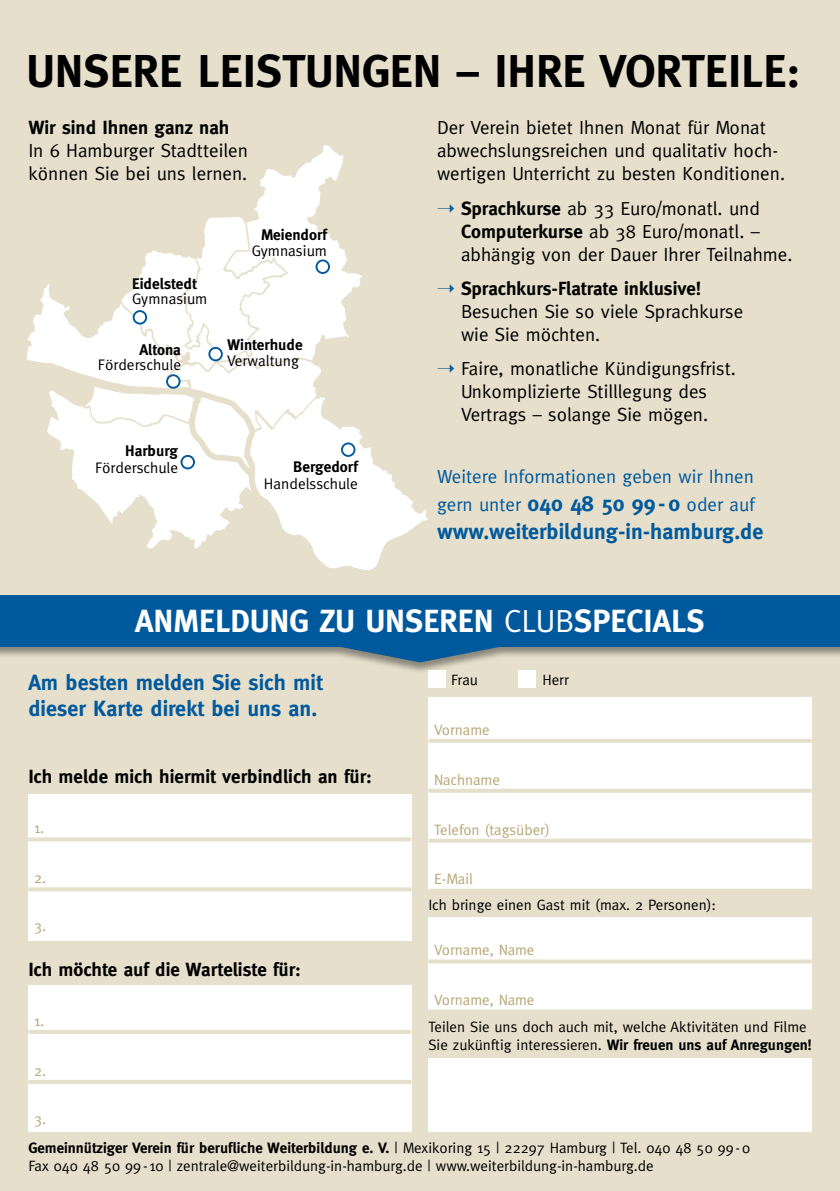
<style>
.page{position:relative;width:840px;height:1191px;background:#fff}
.page>*{position:absolute;margin:0;border:0;box-sizing:border-box;transform-origin:0 0}
.t1{font:700 46px "Meta";letter-spacing:.195em;color:#000}
.t2{font:700 32px "Meta";letter-spacing:.16em;color:#fff}
.t3{font:700 22px/26.4px "Meta";color:#00599c}
.t4{font:19px/23px "Meta";color:#000}
.t5{font:700 19px "Meta";color:#000}
.t6{font:19px/28px "Meta";color:#00599c}
.t7{font:15.4px "Meta";color:#000}
.t8{font:700 15.4px "Meta";color:#000}
.t9{font:15px/18px "Meta";color:#000}
.t10{font:15px "Meta";color:#b7a775}
.s1{color:#00599c}
.s2{font-weight:700}
.s3{font-weight:700;font-size:22px}
.s4{font-weight:400}
</style>
<div class="page">
<div style="left:0;top:0;width:839px;height:1191px;background:#e6dfcb"></div>
<div style="left:28px;top:794px;width:383px;height:146px;background:#fff"></div>
<div style="left:28px;top:985px;width:383px;height:146px;background:#fff"></div>
<div style="left:428px;top:697px;width:383px;height:192px;background:#fff"></div>
<div style="left:428px;top:917px;width:383px;height:93px;background:#fff"></div>
<div style="left:428px;top:1057px;width:383px;height:74px;background:#fff"></div>
<div style="left:428px;top:671px;width:17px;height:17px;background:#fff"></div>
<div style="left:518px;top:671px;width:17px;height:17px;background:#fff"></div>
<div style="left:0;top:595px;width:839px;height:79px;background:#000;opacity:.4"></div>
<div style="left:0;top:595px;width:839px;height:51px;background:#00599c"></div>
<svg style="left:324px;top:646px;width:191px;height:16px;background:#60869d"></svg>
<svg style="left:27px;top:145px;width:400px;height:425px"></svg>
<svg style="left:28px;top:837px;width:383px;height:4px;background:#e8e2d0"></svg>
<svg style="left:28px;top:887px;width:383px;height:4px;background:#e8e1cf"></svg>
<hr style="left:28px;top:1030px;width:383px;height:4px;background:#e6dfcb">
<svg style="left:28px;top:1080px;width:383px;height:3px"></svg>
<hr style="left:428px;top:739px;width:383px;height:4px;background:#e6dfcb">
<hr style="left:428px;top:789px;width:383px;height:4px;background:#e6dfcb">
<svg style="left:428px;top:838px;width:383px;height:4px;fill:#e6dfcb"></svg>
<svg style="left:428px;top:888px;width:383px;height:2px"></svg>
<svg style="left:428px;top:959px;width:383px;height:4px;background:#e9e2d1"></svg>
<svg style="left:428px;top:1009px;width:383px;height:2px"></svg>
<h1 class="t1" style="left:27px;top:44px;width:774px">Unsere Leistungen – Ih re Vorteile:</h1>
<p class="t4" style="left:437px;top:116px;width:349px">Der Verein bietet Ihnen Monat für Monat abwechslungsreichen und qualitativ hoch&shy;wertigen Unterricht zu besten Konditionen.</p>
<p class="t4" style="left:460px;top:196px;width:333px;text-indent:-24px"><span class="s1">➝</span> <span class="s2">Sprachkurse</span> ab 33 Euro/monatl. und<br><span class="s2">Computerkurse</span> ab 38 Euro/monatl. – abhängig von der Dauer Ihrer Teilnahme.</p>
<p class="t4" style="left:460px;top:276px;width:283px;text-indent:-24px"><span class="s1">➝</span> <span class="s2">Sprachkurs-Flatrate inklusive!<br></span>Besuchen Sie so viele Sprachkurse wie Sie möchten.</p>
<p class="t4" style="left:437px;top:357px;width:300px;text-align:center"><span class="s1">➝</span> Faire, monatliche Kündigungsfrist.<br>Unkomplizierte Stilllegung des<br>Vertrags – solange Sie mögen.</p>
<p class="t5" style="left:28px;top:116px;width:202px">Wir sind Ihnen ganz nah</p>
<p class="t4" style="left:28px;top:138px;width:221px">In 6 Hamburger Stadtteilen können Sie bei uns lernen.</p>
<p class="t8" style="left:261px;top:226px;width:67px">Meiendorf</p>
<p class="t7" style="left:251px;top:241px;width:77px">Gymnasium</p>
<p class="t8" style="left:132px;top:274px;width:66px">Eidelstedt</p>
<p class="t7" style="left:132px;top:290px;width:77px">Gymnasium</p>
<p class="t8" style="left:227px;top:336px;width:77px">Winterhude</p>
<p class="t7" style="left:227px;top:351px;width:73px">Verwaltung</p>
<p class="t8" style="left:139px;top:341px;width:43px">Altona</p>
<p class="t7" style="left:98px;top:356px;width:85px">Förderschule</p>
<p class="t8" style="left:125px;top:441px;width:54px">Harburg</p>
<p class="t7" style="left:95px;top:459px;width:85px">Förderschule</p>
<p class="t8" style="left:293px;top:457px;width:66px">Bergedorf</p>
<p class="t7" style="left:264px;top:475px;width:95px">Handelsschule</p>
<p class="t6" style="left:437px;top:462px;width:319px">Weitere Informationen geben wir Ihnen gern unter <span class="s3">040 48 50 99-0</span> oder auf</p>
<p class="t3" style="left:437px;top:518px;width:328px">www.weiterbildung-in-hamburg.de</p>
<h2 class="t2" style="left:135px;top:602px;width:571px">Anmeldung zu unseren <span class="s4">Club</span>Specials</h2>
<p class="t3" style="left:28px;top:669px;width:296px">Am besten melden Sie sich mit dieser Karte direkt bei uns an.</p>
<p class="t5" style="left:28px;top:765px;width:345px">Ich melde mich hiermit verbindlich an für:</p>
<p class="t10" style="left:34px;top:819px;width:12px">1.</p>
<p class="t10" style="left:34px;top:869px;width:14px">2.</p>
<p class="t10" style="left:34px;top:917px;width:14px">3.</p>
<p class="t5" style="left:28px;top:958px;width:274px">Ich möchte auf die Warteliste für:</p>
<p class="t10" style="left:34px;top:1011px;width:12px">1.</p>
<p class="t10" style="left:34px;top:1061px;width:14px">2.</p>
<p class="t10" style="left:34px;top:1109px;width:14px">3.</p>
<p class="t9" style="left:451px;top:670px;width:28px">Frau</p>
<p class="t9" style="left:542px;top:670px;width:28px">Herr</p>
<p class="t10" style="left:434px;top:720px;width:57px">Vorname</p>
<p class="t10" style="left:434px;top:770px;width:67px">Nachname</p>
<p class="t10" style="left:434px;top:820px;width:117px">Telefon (tagsüber)</p>
<p class="t10" style="left:434px;top:870px;width:40px">E-Mail</p>
<p class="t9" style="left:428px;top:895px;width:289px">Ich bringe einen Gast mit (max. 2 Personen):</p>
<p class="t10" style="left:434px;top:941px;width:102px">Vorname, Name</p>
<p class="t10" style="left:434px;top:991px;width:102px">Vorname, Name</p>
<p class="t9" style="left:428px;top:1017px;width:384px">Teilen Sie uns doch auch mit, welche Aktivitäten und Filme<br>Sie zukünftig interessieren. <span class="s2">Wir freuen uns auf Anregungen!</span></p>
<p class="t9" style="left:28px;top:1138px;width:722px"><span class="s2">Gemeinnütziger Verein für berufliche Weiterbildung e. V.</span> | Mexikoring 15 | 22297 Hamburg | Tel. 040 48 50 99-0<br>Fax 040 48 50 99- 10 | zentrale@weiterbildung-in-hamburg.de | www.weiterbildung-in-hamburg.de</p>
</div>
